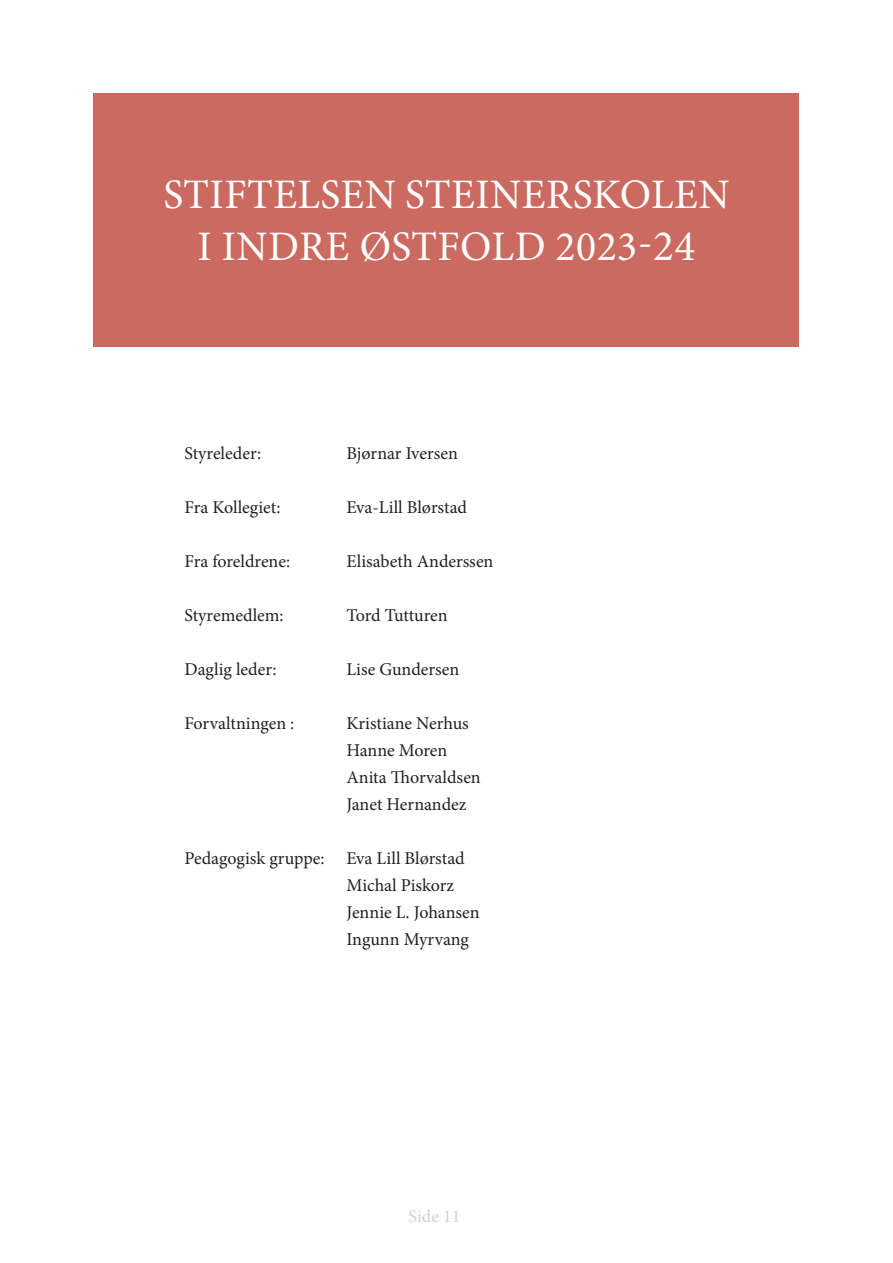
<style>
.page{position:relative;width:893px;height:1263px;background:#fff}
.page>*{position:absolute;margin:0;border:0;box-sizing:border-box;transform-origin:0 0}
.t1{font:42px/52.2px "Minion Pro";letter-spacing:.01em;color:#fff;text-align:center}
.t2{font:18px "Minion Pro";color:#231f20}
.t3{font:18px "Minion Pro";color:#d3d1d1}
.s1{font-size:43.5px}
</style>
<div class="page">
<div style="left:94px;top:94px;width:705px;height:253px;background:#cb6a60"></div>
<p class="t1" style="left:163px;top:169px;width:568px">STIFTELSEN STEINERSKOLEN<br>I INDRE ØSTFOLD 2023-<span class="s1">24</span></p>
<p class="t2" style="left:184px;top:441px;width:78px">Styreleder:</p>
<p class="t2" style="left:346px;top:441px;width:113px">Bjørnar Iversen</p>
<p class="t2" style="left:184px;top:495px;width:98px">Fra Kollegiet:</p>
<p class="t2" style="left:346px;top:495px;width:122px">Eva-Lill Blørstad</p>
<p class="t2" style="left:184px;top:549px;width:107px">Fra foreldrene:</p>
<p class="t2" style="left:346px;top:549px;width:149px">Elisabeth Anderssen</p>
<p class="t2" style="left:184px;top:603px;width:101px">Styremedlem:</p>
<p class="t2" style="left:346px;top:603px;width:103px">Tord Tutturen</p>
<p class="t2" style="left:184px;top:657px;width:94px">Daglig leder:</p>
<p class="t2" style="left:346px;top:657px;width:114px">Lise Gundersen</p>
<p class="t2" style="left:184px;top:711px;width:111px">Forvaltningen :</p>
<p class="t2" style="left:346px;top:711px;width:124px">Kristiane Nerhus</p>
<p class="t2" style="left:346px;top:738px;width:102px">Hanne Moren</p>
<p class="t2" style="left:346px;top:765px;width:136px">Anita Thorvaldsen</p>
<p class="t2" style="left:346px;top:792px;width:122px">Janet Hernandez</p>
<p class="t2" style="left:184px;top:846px;width:282px">Pedagogisk gruppe: Eva Lill Blørstad</p>
<p class="t2" style="left:346px;top:873px;width:109px">Michal Piskorz</p>
<p class="t2" style="left:346px;top:900px;width:135px">Jennie L. Johansen</p>
<p class="t2" style="left:346px;top:927px;width:124px">Ingunn Myrvang</p>
<p class="t3" style="left:409px;top:1204px;width:53px">Side 11</p>
</div>
